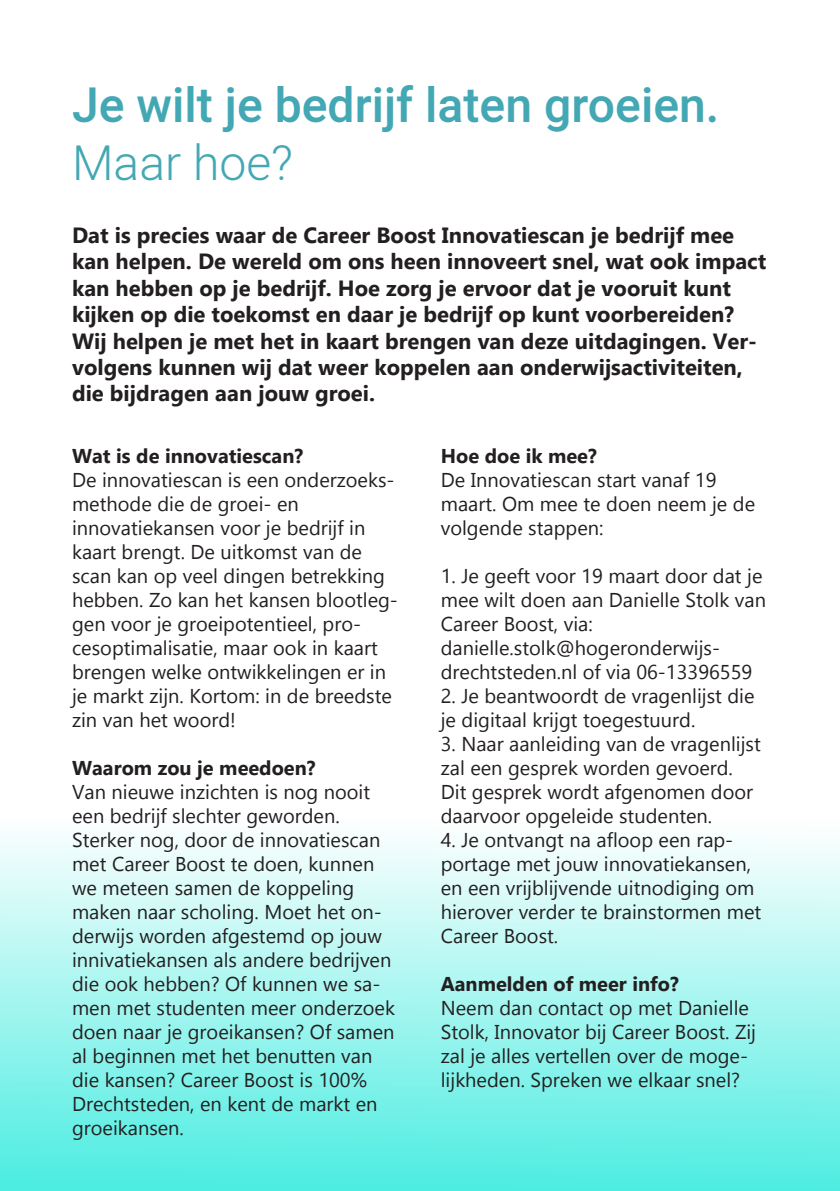
<style>
.page{position:relative;width:840px;height:1191px;background:#fff}
.page>*{position:absolute;margin:0;border:0;box-sizing:border-box;transform-origin:0 0}
.t1{font:500 48px/57.6px "Heebo";color:#44a8b4}
.t2{font:700 22px/26.4px "Gadugi";color:#231f20}
.t3{font:20px/24px "Gadugi";color:#231f20}
.t4{font:700 20px "Gadugi";color:#231f20}
.s1{font-weight:300}
.s2{font-weight:700}
</style>
<div class="page">
<div style="left:0;top:819px;width:839px;height:372px;background:linear-gradient(to bottom,#fefefe,#4cece1)"></div>
<p class="t1" style="left:72px;top:77px;width:648px">Je wilt je bedrijf laten groeien.<br><span class="s1">Maar hoe?</span></p>
<p class="t2" style="left:72px;top:222px;width:695px">Dat is precies waar de Career Boost Innovatiescan je bedrijf mee kan helpen. De wereld om ons heen innoveert snel, wat ook impact kan hebben op je bedrijf. Hoe zorg je ervoor dat je vooruit kunt kijken op die toekomst en daar je bedrijf op kunt voorbereiden?<br>Wij helpen je met het in kaart brengen van deze uitdagingen. Ver&shy;volgens kunnen wij dat weer koppelen aan onderwijsactiviteiten, die bijdragen aan jouw groei.</p>
<p class="t3" style="left:72px;top:443px;width:324px"><span class="s2">Wat is de innovatiescan?<br></span>De innovatiescan is een onderzoeks&shy;methode die de groei- en</p>
<p class="t3" style="left:72px;top:515px;width:327px">innovatiekansen voor je bedrijf in kaart brengt. De uitkomst van de scan kan op veel dingen betrekking hebben. Zo kan het kansen blootleg&shy;gen voor je groeipotentieel, pro&shy;cesoptimalisatie, maar ook in kaart brengen welke ontwikkelingen er in je markt zijn. Kortom: in de breedste zin van het woord!</p>
<p class="t4" style="left:72px;top:755px;width:245px">Waarom zou je meedoen?</p>
<p class="t3" style="left:72px;top:779px;width:299px">Van nieuwe inzichten is nog nooit een bedrijf slechter geworden.</p>
<p class="t3" style="left:72px;top:827px;width:324px">Sterker nog, door de innovatiescan met Career Boost te doen, kunnen we meteen samen de koppeling maken naar scholing. Moet het on&shy;derwijs worden afgestemd op jouw innivatiekansen als andere bedrijven die ook hebben? Of kunnen we sa&shy;men met studenten meer onderzoek doen naar je groeikansen? Of samen al beginnen met het benutten van die kansen? Career Boost is 100%<br>Drechtsteden, en kent de markt en groeikansen.</p>
<p class="t4" style="left:440px;top:443px;width:157px">Hoe doe ik mee?</p>
<p class="t3" style="left:440px;top:467px;width:315px">De Innovatiescan start vanaf 19 maart. Om mee te doen neem je de volgende stappen:</p>
<p class="t3" style="left:440px;top:563px;width:326px">1. Je geeft voor 19 maart door dat je mee wilt doen aan Danielle Stolk van<br>Career Boost, via:</p>
<p class="t3" style="left:440px;top:635px;width:313px">danielle.stolk@hogeronderwijs&shy;drechtsteden.nl of via 06-13396559</p>
<p class="t3" style="left:440px;top:683px;width:315px">2. Je beantwoordt de vragenlijst die je digitaal krijgt toegestuurd.</p>
<p class="t3" style="left:440px;top:731px;width:321px">3. Naar aanleiding van de vragenlijst zal een gesprek worden gevoerd.<br>Dit gesprek wordt afgenomen door daarvoor opgeleide studenten.</p>
<p class="t3" style="left:440px;top:827px;width:322px">4. Je ontvangt na afloop een rap&shy;portage met jouw innovatiekansen, en een vrijblijvende uitnodiging om hierover verder te brainstormen met<br>Career Boost.</p>
<p class="t4" style="left:440px;top:971px;width:239px">Aanmelden of meer info?</p>
<p class="t3" style="left:440px;top:995px;width:316px">Neem dan contact op met Danielle Stolk, Innovator bij Career Boost. Zij zal je alles vertellen over de moge&shy;lijkheden. Spreken we elkaar snel?</p>
</div>
